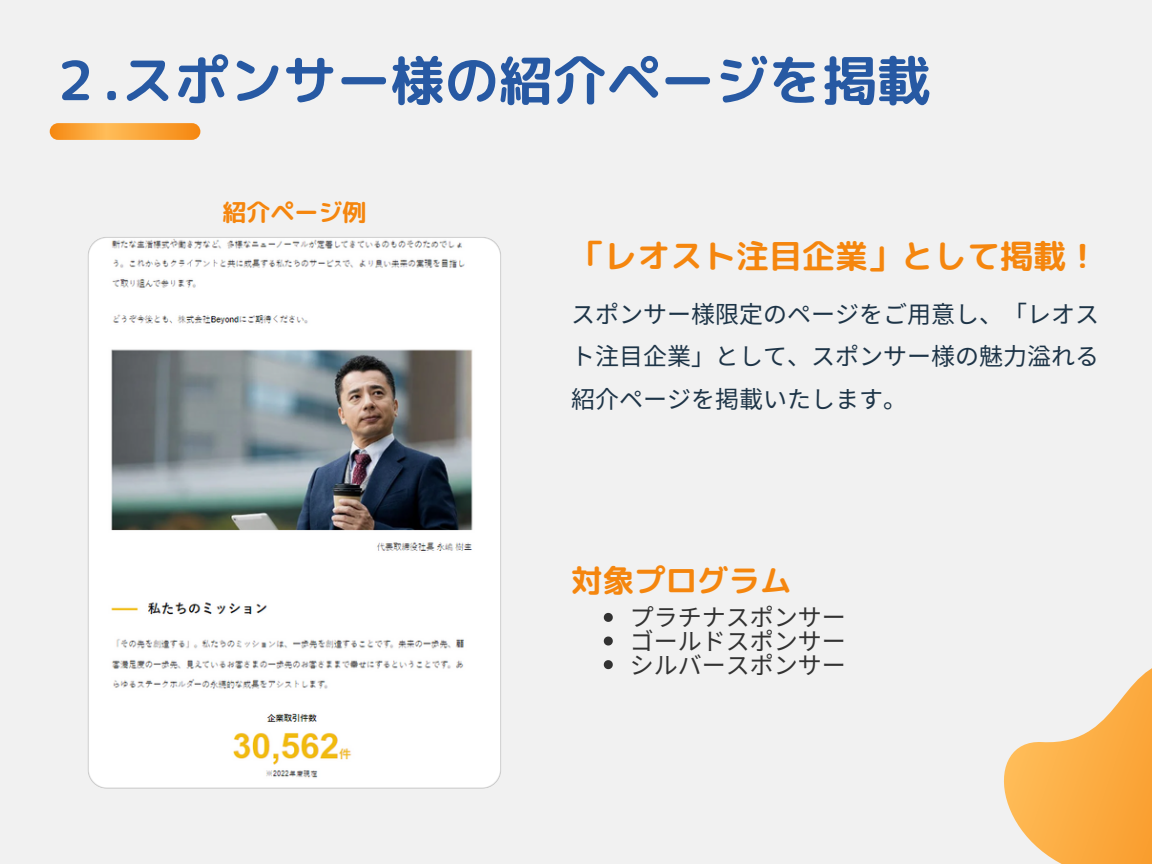
<style>
.page{position:relative;width:1152px;height:864px;background:#f1f1f1}
.page>*{position:absolute;margin:0;border:0;box-sizing:border-box;transform-origin:0 0}
.t1{font:54px "rounded mplus 1 p bold";color:#2759a3}
.t2{font:33px "rounded mplus 1 p bold";color:#f5860e}
.t3{font:31.5px "rounded mplus 1 p bold";color:#f5860e}
.t4{font:24px/42.8px "Noto Sans JP";color:#1d3447;text-align:justify}
.t5{font:24px "Noto Sans JP";color:#323232}
.t6{font:24px "rounded mplus 1 p bold";color:#f5860e}
</style>
<div class="page">
<svg style="left:50px;top:123px;width:150px;height:17px;background:#faa337"></svg>
<svg style="left:1004px;top:668px;width:148px;height:196px"></svg>
<img style="left:88px;top:237px;width:413px;height:552px">
<svg style="left:604px;top:613px;width:9px;height:9px"></svg>
<svg style="left:604px;top:637px;width:9px;height:9px"></svg>
<svg style="left:604px;top:660px;width:9px;height:9px"></svg>
<p class="t1" style="left:48px;top:42px;width:884px">２.スポンサー様の紹介ページを掲載</p>
<p class="t6" style="left:222px;top:195px;width:145px">紹介ページ例</p>
<p class="t2" style="left:571px;top:233px;width:529px">「レオスト注目企業」として掲載！</p>
<p class="t4" style="left:571px;top:291px;width:529px">スポンサー様限定のページをご用意し、「レオスト注目企業」として、スポンサー様の魅力溢れる紹介ページを掲載いたします。</p>
<p class="t3" style="left:571px;top:558px;width:222px">対象プログラム</p>
<p class="t5" style="left:630px;top:599px;width:217px">プラチナスポンサー</p>
<p class="t5" style="left:630px;top:622px;width:217px">ゴールドスポンサー</p>
<p class="t5" style="left:630px;top:646px;width:217px">シルバースポンサー</p>
</div>
